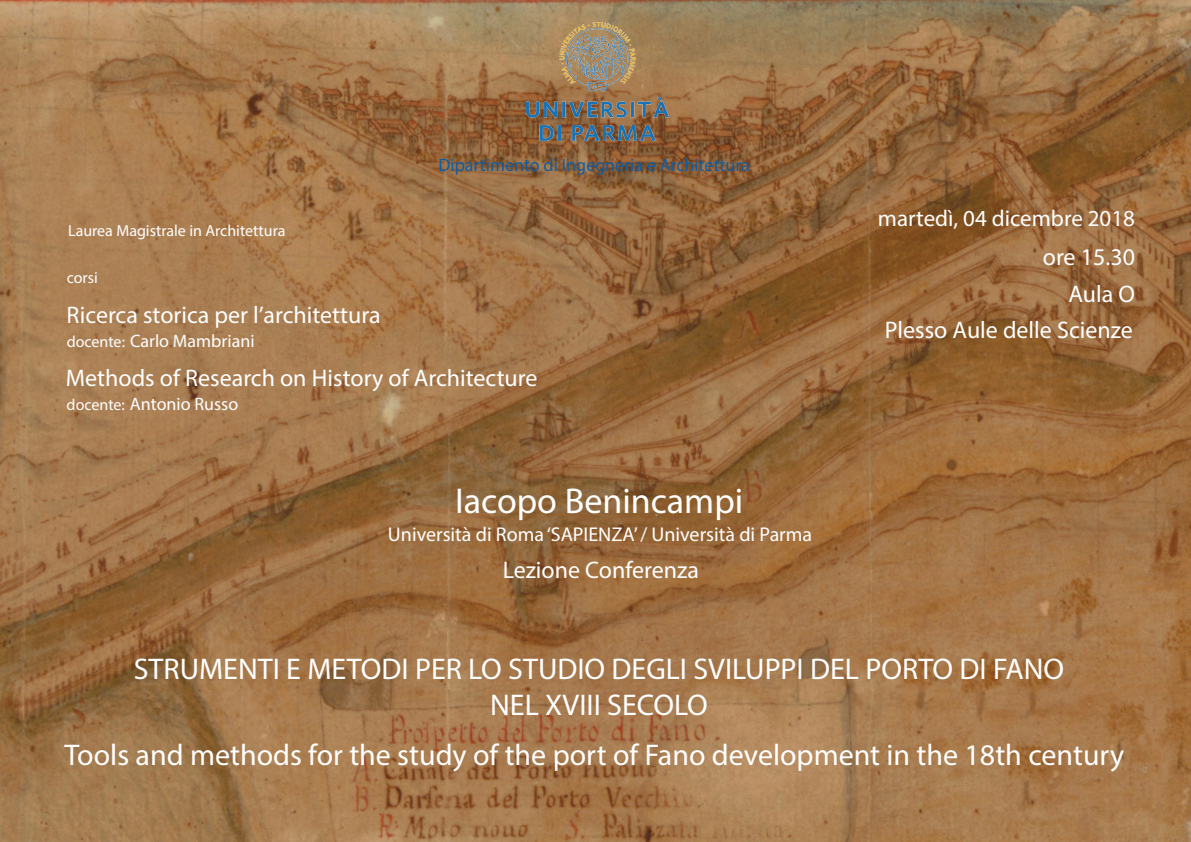
<style>
.page{position:relative;width:1191px;height:842px;background:#fff}
.page>*{position:absolute;margin:0;border:0;box-sizing:border-box;transform-origin:0 0}
.t1{font:36px "Myriad Pro";color:#fff}
.t2{font:30px/36px "Myriad Pro";color:#fff;text-align:center}
.t3{font:24px/36.5px "Myriad Pro";color:#fff;text-align:right}
.t4{font:23px "Myriad Pro";color:#fff}
.t5{font:20px "Myriad Pro";color:#fff}
.t6{font:18px "Myriad Pro";color:#fff}
.t7{font:18px "Myriad Pro";color:#0f5da5}
.t8{font:16px "Myriad Pro";color:#fff}
.s1{font-size:16px}
</style>
<div class="page">
<img style="left:0;top:0;width:1191px;height:842px">
<img style="left:526px;top:23px;width:142px;height:117px">
<p class="t8" style="left:68px;top:221px;width:219px">Laurea Magistrale in Architettura</p>
<p class="t8" style="left:67px;top:267px;width:33px">corsi</p>
<p class="t3" style="left:67px;top:296px;width:315px">Ricerca storica per l’architettura</p>
<p class="t6" style="left:67px;top:329px;width:189px"><span class="s1">docente:</span> Carlo Mambriani</p>
<p class="t7" style="left:438px;top:154px;width:313px">Dipartimento di Ingegneria e Architettura</p>
<p class="t3" style="left:66px;top:359px;width:473px">Methods of Research on History of Architecture</p>
<p class="t6" style="left:67px;top:392px;width:173px"><span class="s1">docente:</span> Antonio Russo</p>
<p class="t1" style="left:455px;top:479px;width:289px">Iacopo Benincampi</p>
<p class="t5" style="left:388px;top:522px;width:426px">Università di Roma ‘SAPIENZA’ / Università di Parma</p>
<p class="t3" style="left:503px;top:552px;width:198px">Lezione Conferenza</p>
<p class="t4" style="left:878px;top:204px;width:258px">martedì, 04 dicembre 2018</p>
<p class="t3" style="left:885px;top:238px;width:251px">ore 15.30<br>Aula O<br>Plesso Aule delle Scienze</p>
<p class="t2" style="left:134px;top:651px;width:932px">STRUMENTI E METODI PER LO STUDIO DEGLI SVILUPPI DEL PORTO DI FANO<br>NEL XVIII SECOLO</p>
<p class="t2" style="left:65px;top:736px;width:1061px">Tools and methods for the study of the port of Fano development in the 18th century</p>
</div>
